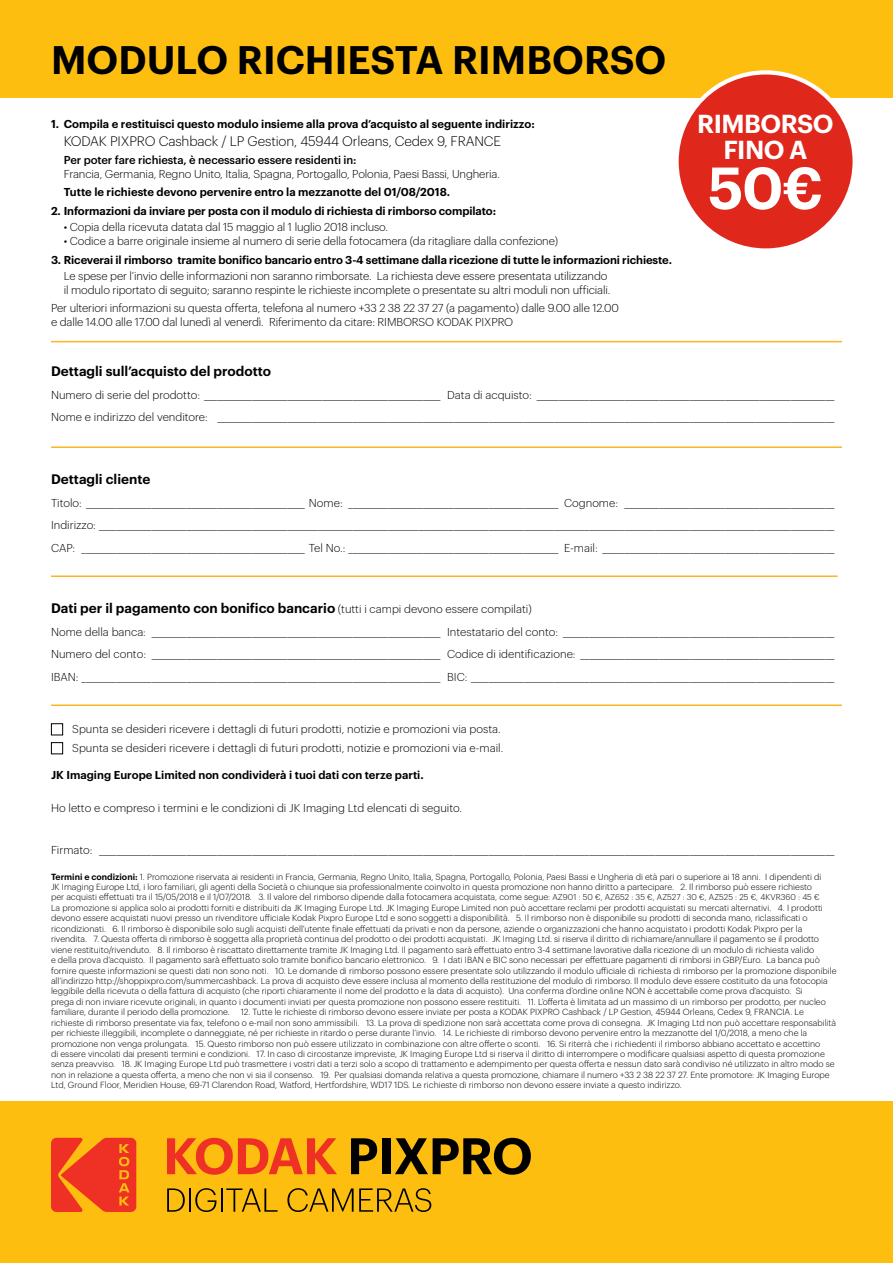
<style>
.page{position:relative;width:893px;height:1263px;background:#fff}
.page>*{position:absolute;margin:0;border:0;box-sizing:border-box;transform-origin:0 0}
.t1{font:600 58.05px "Graphik";color:#fff}
.t2{font:600 39px "Graphik";color:#000}
.t3{font:600 25.5px/25.5px "Graphik";letter-spacing:-.02em;color:#fff;text-align:center}
.t4{font:600 13.5px "Graphik";color:#000}
.t5{font:300 13.5px "Graphik";letter-spacing:-.01em;color:#000}
.t6{font:300 11.25px/22.5px "Graphik";letter-spacing:-.01em;color:#000}
.t7{font:600 11.25px "Graphik";letter-spacing:-.01em;color:#000}
.t8{font:500 11.25px "Graphik";letter-spacing:-.01em;color:#000}
.t9{font:300 8.7px/10.5px "Graphik";color:#000}
.s1{font-weight:300;font-size:11.25px}
.s2{font-weight:600}
.s3{font-size:8.25px}
</style>
<div class="page">
<div style="left:0;top:1101px;width:893px;height:162px;background:#febe10"></div>
<svg style="left:51px;top:1138px;width:85px;height:74px"></svg>
<svg style="left:167px;top:1138px;width:170px;height:37px"></svg>
<svg style="left:351px;top:1138px;width:26px;height:36px"></svg>
<div style="left:382px;top:1138px;width:8px;height:36px;background:#000"></div>
<svg style="left:395px;top:1138px;width:136px;height:37px"></svg>
<svg style="left:167px;top:1188px;width:18px;height:24px"></svg>
<hr style="left:189px;top:1188px;width:2px;height:24px;background:#000">
<svg style="left:195px;top:1188px;width:21px;height:24px"></svg>
<hr style="left:221px;top:1188px;width:2px;height:24px;background:#000">
<svg style="left:226px;top:1188px;width:52px;height:24px"></svg>
<svg style="left:287px;top:1188px;width:144px;height:24px"></svg>
<div style="left:0;top:0;width:893px;height:98px;background:#febe10"></div>
<hr style="left:51px;top:341px;width:791px;height:1px;background:#fcb525">
<hr style="left:51px;top:446px;width:791px;height:2px;background:#fcb525">
<hr style="left:51px;top:575px;width:787px;height:2px;background:#fcb525">
<hr style="left:51px;top:704px;width:791px;height:2px;background:#fcb525">
<div style="left:677px;top:72px;width:178px;height:178px;background:#df271c;border-radius:50%"></div>
<div style="left:674px;top:70px;width:183px;height:183px;border:4px solid #fff;border-radius:50%"></div>
<div style="left:51px;top:723px;width:12px;height:12px;border:1px solid #000"></div>
<div style="left:51px;top:742px;width:12px;height:12px;border:1px solid #000"></div>
<h2 class="t2" style="left:51px;top:30px;width:617px">MODULO RICHIESTA RIMBORSO</h2>
<p class="t7" style="left:51px;top:115px;width:485px">1. Compila e restituisci questo modulo insieme alla prova d’acquisto al seguente indirizzo:</p>
<h3 class="t5" style="left:64px;top:131px;width:439px">KODAK PIXPRO Cashback / LP Gestion, 45944 Orleans, Cedex 9, FRANCE</h3>
<p class="t8" style="left:64px;top:152px;width:294px">Per poter fare richiesta, è necessario essere residenti in:</p>
<p class="t6" style="left:64px;top:161px;width:438px">Francia, Germania, Regno Unito, Italia, Spagna, Portogallo, Polonia, Paesi Bassi, Ungheria.</p>
<p class="t7" style="left:64px;top:184px;width:388px">Tutte le richieste devono pervenire entro la mezzanotte del 01/08/2018.</p>
<p class="t7" style="left:51px;top:202px;width:447px">2. Informazioni da inviare per posta con il modulo di richiesta di rimborso compilato:</p>
<p class="t6" style="left:64px;top:215px;width:326px">• Copia della ricevuta datata dal 15 maggio al 1 luglio 2018 incluso.</p>
<p class="t6" style="left:64px;top:229px;width:496px">• Codice a barre originale insieme al numero di serie della fotocamera (da ritagliare dalla confezione)</p>
<p class="t7" style="left:51px;top:251px;width:622px">3. Riceverai il rimborso tramite bonifico bancario entro 3-4 settimane dalla ricezione di tutte le informazioni richieste.</p>
<p class="t6" style="left:64px;top:268px;width:548px;line-height:13.5px">Le spese per l’invio delle informazioni non saranno rimborsate. La richiesta deve essere presentata utilizzando il modulo riportato di seguito; saranno respinte le richieste incomplete o presentate su altri moduli non ufficiali.</p>
<p class="t6" style="left:51px;top:300px;width:569px;line-height:13.5px">Per ulteriori informazioni su questa offerta, telefona al numero +33 2 38 22 37 27 (a pagamento) dalle 9.00 alle 12.00 e dalle 14.00 alle 17.00 dal lunedì al venerdì. Riferimento da citare: RIMBORSO KODAK PIXPRO</p>
<h3 class="t3" style="left:697px;top:109px;width:138px">RIMBORSO<br>FINO A</h3>
<h1 class="t1" style="left:708px;top:144px;width:117px">50€</h1>
<h3 class="t4" style="left:51px;top:361px;width:222px">Dettagli sull’acquisto del prodotto</h3>
<p class="t6" style="left:51px;top:382px;width:785px">Numero di serie del prodotto: ______________________________________________________ Data di acquisto: ____________________________________________________________________<br>Nome e indirizzo del venditore: _____________________________________________________________________________________________________________________________________________</p>
<h3 class="t4" style="left:51px;top:469px;width:101px">Dettagli cliente</h3>
<p class="t6" style="left:51px;top:491px;width:785px;text-align:justify">Titolo: __________________________________________________ Nome: ________________________________________________ Cognome: ________________________________________________ Indirizzo: ________________________________________________________________________________________________________________________________________________________________________ CAP: ___________________________________________________ Tel No.: ________________________________________________ E-mail: _____________________________________________________</p>
<h3 class="t4" style="left:51px;top:598px;width:482px">Dati per il pagamento con bonifico bancario <span class="s1">(tutti i campi devono essere compilati)</span></h3>
<p class="t6" style="left:51px;top:620px;width:785px;text-align:justify">Nome della banca: __________________________________________________________________ Intestatario del conto: ______________________________________________________________ Numero del conto: __________________________________________________________________ Codice di identificazione: __________________________________________________________ IBAN: __________________________________________________________________________________ BIC: ___________________________________________________________________________________</p>
<p class="t6" style="left:72px;top:718px;width:432px;line-height:19.5px">Spunta se desideri ricevere i dettagli di futuri prodotti, notizie e promozioni via posta.<br>Spunta se desideri ricevere i dettagli di futuri prodotti, notizie e promozioni via e-mail.</p>
<p class="t7" style="left:51px;top:766px;width:374px">JK Imaging Europe Limited non condividerà i tuoi dati con terze parti.</p>
<p class="t6" style="left:51px;top:796px;width:412px">Ho letto e compreso i termini e le condizioni di JK Imaging Ltd elencati di seguito.</p>
<p class="t6" style="left:51px;top:838px;width:785px">Firmato: ________________________________________________________________________________________________________________________________________________________________________</p>
<p class="t9" style="left:51px;top:870px;width:787px"><span class="s2">Termini e condizioni:</span> 1. Promozione riservata ai residenti in Francia, Germania, Regno Unito, Italia, Spagna, Portogallo, Polonia, Paesi Bassi e Ungheria di età pari o superiore ai 18 anni. I dipendenti di<br>JK Imaging Europe Ltd, i loro familiari, gli agenti della Società o chiunque sia professionalmente coinvolto in questa promozione non hanno diritto a partecipare. 2. Il rimborso può essere richiesto<br>per acquisti effettuati tra il 15/05/2018 e il 1/07/2018. 3. Il valore del rimborso dipende dalla fotocamera acquistata, come segue: <span class="s3">AZ901 : 50 €, AZ652 : 35 €, AZ527 : 30 €, AZ525 : 25 €, 4KVR360 : 45 €<br></span>La promozione si applica solo ai prodotti forniti e distribuiti da JK Imaging Europe Ltd. JK Imaging Europe Limited non può accettare reclami per prodotti acquistati su mercati alternativi. 4. I prodotti devono essere acquistati nuovi presso un rivenditore ufficiale Kodak Pixpro Europe Ltd e sono soggetti a disponibilità. 5. Il rimborso non è disponibile su prodotti di seconda mano, riclassificati o ricondizionati. 6. Il rimborso è disponibile solo sugli acquisti dell’utente finale effettuati da privati e non da persone, aziende o organizzazioni che hanno acquistato i prodotti Kodak Pixpro per la rivendita. 7. Questa offerta di rimborso è soggetta alla proprietà continua del prodotto o dei prodotti acquistati. JK Imaging Ltd. si riserva il diritto di richiamare/annullare il pagamento se il prodotto viene restituito/rivenduto. 8. Il rimborso è riscattato direttamente tramite JK Imaging Ltd. Il pagamento sarà effettuato entro 3-4 settimane lavorative dalla ricezione di un modulo di richiesta valido<br>e della prova d’acquisto. Il pagamento sarà effettuato solo tramite bonifico bancario elettronico. 9. I dati IBAN e BIC sono necessari per effettuare pagamenti di rimborsi in GBP/Euro. La banca può fornire queste informazioni se questi dati non sono noti. 10. Le domande di rimborso possono essere presentate solo utilizzando il modulo ufficiale di richiesta di rimborso per la promozione disponibile all’indirizzo http://shoppixpro.com/summercashback. La prova di acquisto deve essere inclusa al momento della restituzione del modulo di rimborso. Il modulo deve essere costituito da una fotocopia leggibile della ricevuta o della fattura di acquisto (che riporti chiaramente il nome del prodotto e la data di acquisto). Una conferma d’ordine online NON è accettabile come prova d’acquisto. Si<br>prega di non inviare ricevute originali, in quanto i documenti inviati per questa promozione non possono essere restituiti. 11. L’offerta è limitata ad un massimo di un rimborso per prodotto, per nucleo familiare, durante il periodo della promozione. 12. Tutte le richieste di rimborso devono essere inviate per posta a KODAK PIXPRO Cashback / LP Gestion, 45944 Orleans, Cedex 9, FRANCIA. Le richieste di rimborso presentate via fax, telefono o e-mail non sono ammissibili. 13. La prova di spedizione non sarà accettata come prova di consegna. JK Imaging Ltd non può accettare responsabilità per richieste illeggibili, incomplete o danneggiate, né per richieste in ritardo o perse durante l’invio. 14. Le richieste di rimborso devono pervenire entro la mezzanotte del 1/0/2018, a meno che la promozione non venga prolungata. 15. Questo rimborso non può essere utilizzato in combinazione con altre offerte o sconti. 16. Si riterrà che i richiedenti il rimborso abbiano accettato e accettino<br>di essere vincolati dai presenti termini e condizioni. 17. In caso di circostanze impreviste, JK Imaging Europe Ltd si riserva il diritto di interrompere o modificare qualsiasi aspetto di questa promozione senza preavviso. 18. JK Imaging Europe Ltd può trasmettere i vostri dati a terzi solo a scopo di trattamento e adempimento per questa offerta e nessun dato sarà condiviso né utilizzato in altro modo se non in relazione a questa offerta, a meno che non vi sia il consenso. 19. Per qualsiasi domanda relativa a questa promozione, chiamare il numero +33 2 38 22 37 27. Ente promotore: JK Imaging Europe Ltd, Ground Floor, Meridien House, 69-71 Clarendon Road, Watford, Hertfordshire, WD17 1DS. Le richieste di rimborso non devono essere inviate a questo indirizzo.</p>
</div>
